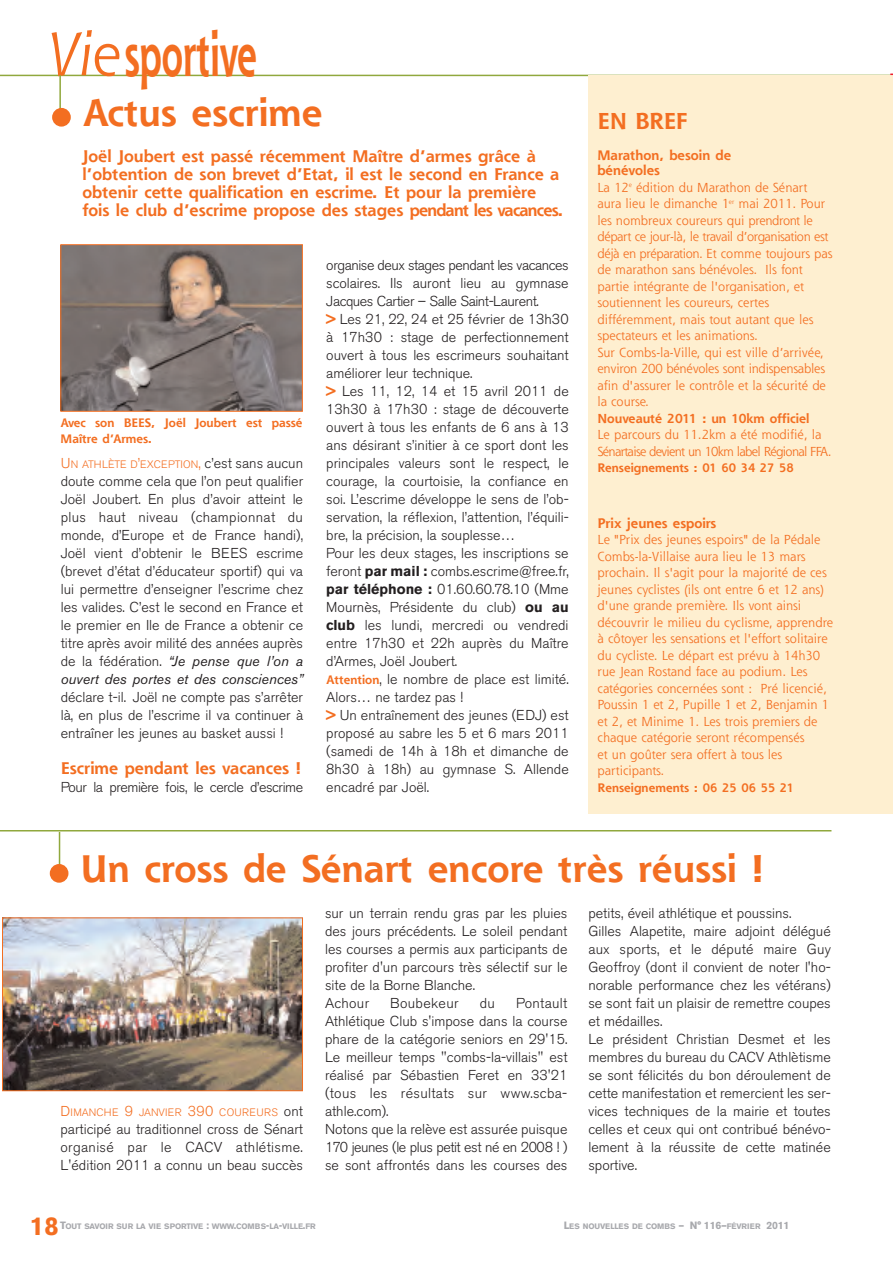
<style>
.page{position:relative;width:893px;height:1263px;background:#fff}
.page>*{position:absolute;margin:0;border:0;box-sizing:border-box;transform-origin:0 0}
.t1{font:700 60px "Shannon";color:#f36e21;scale:.6 1}
.t2{font:700 37.5px "Shannon";color:#f36e21}
.t3{font:900 25.5px "Akzidenz Grotesk";color:#f36e21}
.t4{font:700 22.5px "Shannon";letter-spacing:-.02em;color:#f36e21}
.t5{font:700 16.5px/18px "Shannon";color:#f36e21}
.t6{font:300 14.25px/18px "Akzidenz Grotesk BE";color:#231f20}
.t7{font:300 14.25px "Akzidenz Grotesk BE";letter-spacing:-.03em;color:#231f20}
.t8{font:300 14.25px "Akzidenz Grotesk BE";letter-spacing:.025em;color:#231f20}
.t9{font:700 13.5px/15px "Shannon";color:#f36e21}
.t10{font:12.75px/16.5px "Shannon";color:#f36e21}
.t11{font:12.75px/16.5px "Shannon";letter-spacing:-.05em;color:#f36e21}
.t12{font:700 12.75px "Shannon";color:#f36e21}
.t13{font:700 12px/16.5px "Shannon";color:#f36e21}
.t14{font:300 10.65px "Akzidenz Grotesk BE";color:#f36e21}
.t15{font:300 10.65px "Akzidenz Grotesk BE";letter-spacing:.02em;color:#f36e21}
.t16{font:700 7.8px "Akzidenz Grotesk BE";letter-spacing:-.02em;color:#a8a9ad}
.s1{font-weight:400;font-style:italic}
.s2{font-family:"Akzidenz Grotesk";font-weight:900;font-size:52.5px}
.s3{font-size:14.25px}
.s4{font-size:14.25px;color:#231f20}
.s5{font-weight:700;color:#f36e21}
.s6{font-weight:700}
.s7{font-family:"Shannon";font-weight:700;font-size:12px;color:#f36e21}
.s8{font-size:10.5px}
</style>
<div class="page">
<hr style="left:0;top:75px;width:893px;height:1px;background:#90a83d">
<div style="left:588px;top:76px;width:305px;height:738px;background:#feefd0"></div>
<hr style="left:0;top:830px;width:831px;height:1px;background:#90a83d">
<img style="left:62px;top:246px;width:239px;height:164px">
<div style="left:60px;top:244px;width:243px;height:168px;border:1px solid #f36e21"></div>
<img style="left:4px;top:919px;width:297px;height:170px">
<div style="left:2px;top:917px;width:301px;height:174px;border:1px solid #f36e21"></div>
<hr style="left:59px;top:75px;width:2px;height:45px;background:#90a83d">
<hr style="left:59px;top:832px;width:1px;height:42px;background:#90a83d">
<h1 class="t1" style="left:47px;top:33px;width:352px"><span class="s1">Vie</span>sportive</h1>
<h2 class="t2" style="left:48px;top:99px;width:276px"><span class="s2">•</span> Actus escrime</h2>
<p class="t5" style="left:82px;top:149px;width:482px">Joël Joubert est passé récemment Maître d’armes grâce à l’obtention de son brevet d’Etat, il est le second en France a obtenir cette qualification en escrime. Et pour la première fois le club d’escrime propose des stages pendant les vacances.</p>
<p class="t13" style="left:61px;top:416px;width:243px">Avec son BEES, Joël Joubert est passé<br>Maître d’Armes.</p>
<p class="t14" style="left:61px;top:460px;width:244px"><span class="s3">U</span>N ATHLÈTE D<span class="s3">’</span>EXCEPTION<span class="s3">,</span> <span class="s4">c’est sans aucun</span></p>
<p class="t6" style="left:61px;top:473px;width:244px;text-align:justify">doute comme cela que l’on peut qualifier Joël Joubert. En plus d’avoir atteint le plus haut niveau (championnat du monde, d’Europe et de France handi), Joël vient d’obtenir le BEES escrime (brevet d’état d’éducateur sportif) qui va lui permettre d’enseigner l’escrime chez les valides. C’est le second en France et le premier en Ile de France a obtenir ce titre après avoir milité des années auprès de la fédération. <span class="s1">“Je pense que l’on a ouvert des portes et des consciences”</span></p>
<p class="t6" style="left:61px;top:689px;width:244px;text-align:justify">déclare t-il. Joël ne compte pas s’arrêter là, en plus de l’escrime il va continuer à entraîner les jeunes au basket aussi !</p>
<p class="t5" style="left:61px;top:761px;width:242px">Escrime pendant les vacances !</p>
<p class="t7" style="left:61px;top:781px;width:244px">Pour la première fois, le cercle d’escrime</p>
<p class="t6" style="left:326px;top:257px;width:244px">organise deux stages pendant les vacances scolaires. Ils auront lieu au gymnase Jacques Cartier – Salle Saint-Laurent.<br><span class="s5">&gt;</span> Les 21, 22, 24 et 25 février de 13h30 à 17h30 : stage de perfectionnement ouvert à tous les escrimeurs souhaitant améliorer leur technique.<br><span class="s5">&gt;</span> Les 11, 12, 14 et 15 avril 2011 de 13h30 à 17h30 : stage de découverte ouvert à tous les enfants de 6 ans à 13 ans désirant s’initier à ce sport dont les principales valeurs sont le respect, le courage, la courtoisie, la confiance en soi. L’escrime développe le sens de l’ob&shy;servation, la réflexion, l’attention, l’équili&shy;bre, la précision, la souplesse…<br>Pour les deux stages, les inscriptions se feront <span class="s6">par mail :</span> combs.escrime@free.fr, <span class="s6">par téléphone :</span> 01.60.60.78.10 (Mme Mournès, Présidente du club) <span class="s6">ou au club</span> les lundi, mercredi ou vendredi entre 17h30 et 22h auprès du Maître d’Armes, Joël Joubert.<br><span class="s7">Attention</span>, le nombre de place est limité.<br>Alors… ne tardez pas !<br><span class="s5">&gt;</span> Un entraînement des jeunes (EDJ) est proposé au sabre les 5 et 6 mars 2011 (samedi de 14h à 18h et dimanche de 8h30 à 18h) au gymnase S. Allende encadré par Joël.</p>
<h3 class="t4" style="left:598px;top:113px;width:92px">EN BREF</h3>
<p class="t9" style="left:597px;top:150px;width:135px">Marathon, besoin de bénévoles</p>
<p class="t10" style="left:597px;top:181px;width:237px">La 12<sup>e</sup> édition du Marathon de Sénart aura lieu le dimanche 1<sup>er</sup> mai 2011. Pour les nombreux coureurs qui prendront le départ ce jour-là, le travail d’organisation est déjà en préparation. Et comme toujours pas de marathon sans bénévoles. Ils font partie intégrante de l'organisation, et soutiennent les coureurs, certes différemment, mais tout autant que les spectateurs et les animations.<br>Sur Combs-la-Ville, qui est ville d’arrivée, environ 200 bénévoles sont indispensables afin d'assurer le contrôle et la sécurité de la course.</p>
<p class="t12" style="left:597px;top:414px;width:214px">Nouveauté 2011 : un 10km officiel</p>
<p class="t11" style="left:597px;top:428px;width:236px">Le parcours du 11.2km a été modifié, la<br>Sénartaise devient un 10km label Régional FFA.</p>
<p class="t13" style="left:597px;top:461px;width:198px">Renseignements : 01 60 34 27 58</p>
<p class="t9" style="left:598px;top:517px;width:120px">Prix jeunes espoirs</p>
<p class="t10" style="left:598px;top:533px;width:237px">Le "Prix des jeunes espoirs" de la Pédale Combs-la-Villaise aura lieu le 13 mars prochain. Il s'agit pour la majorité de ces jeunes cyclistes (ils ont entre 6 et 12 ans) d'une grande première. Ils vont ainsi découvrir le milieu du cyclisme, apprendre à côtoyer les sensations et l'effort solitaire du cycliste. Le départ est prévu à 14h30 rue Jean Rostand face au podium. Les catégories concernées sont : Pré licencié, Poussin 1 et 2, Pupille 1 et 2, Benjamin 1 et 2, et Minime 1. Les trois premiers de chaque catégorie seront récompensés<br>et un goûter sera offert à tous les participants.</p>
<p class="t13" style="left:598px;top:781px;width:198px">Renseignements : 06 25 06 55 21</p>
<h2 class="t2" style="left:46px;top:855px;width:720px"><span class="s2">•</span> Un cross de Sénart encore très réussi !</h2>
<p class="t15" style="left:61px;top:1108px;width:244px"><span class="s3">D</span>IMANCHE <span class="s3">9</span> JANVIER <span class="s3">390</span> COUREURS <span class="s4">ont</span></p>
<p class="t6" style="left:61px;top:1121px;width:244px;text-align:justify">participé au traditionnel cross de Sénart organisé par le CACV athlétisme.<br>L'édition 2011 a connu un beau succès</p>
<p class="t6" style="left:325px;top:905px;width:244px">sur un terrain rendu gras par les pluies des jours précédents. Le soleil pendant les courses a permis aux participants de profiter d'un parcours très sélectif sur le site de la Borne Blanche.<br>Achour</p>
<p class="t6" style="left:325px;top:995px;width:244px;text-indent:191px">Pontault Athlétique Club s'impose dans la course phare de la catégorie seniors en 29'15.<br>Le meilleur temps "combs-la-villais" est réalisé par Sébastien Feret en 33'21 (tous les résultats sur www.scba&shy;athle.com).<br>Notons que la relève est assurée puisque 170 jeunes (le plus petit est né en 2008 ! ) se sont affrontés dans les courses des</p>
<p class="t8" style="left:390px;top:997px;width:70px">Boubekeur</p>
<p class="t6" style="left:480px;top:995px;width:17px">du</p>
<p class="t6" style="left:588px;top:905px;width:244px">petits, éveil athlétique et poussins.<br>Gilles Alapetite, maire adjoint délégué aux sports, et le député maire Guy Geoffroy (dont il convient de noter l'ho&shy;norable performance chez les vétérans) se sont fait un plaisir de remettre coupes et médailles.<br>Le président Christian Desmet et les membres du bureau du CACV Athlètisme se sont félicités du bon déroulement de cette manifestation et remercient les ser&shy;vices techniques de la mairie et toutes celles et ceux qui ont contribué bénévo&shy;lement à la réussite de cette matinée sportive.</p>
<h3 class="t3" style="left:30px;top:1216px;width:30px">18</h3>
<p class="t16" style="left:60px;top:1223px;width:257px"><span class="s8">T</span>OUT SAVOIR SUR LA VIE SPORTIVE <span class="s8">:</span> WWW<span class="s8">.</span>COMBS<span class="s8">-</span>LA<span class="s8">-</span>VILLE<span class="s8">.</span>FR</p>
<p class="t16" style="left:564px;top:1223px;width:227px"><span class="s8">L</span>ES NOUVELLES DE COMBS <span class="s8">– N° 116–</span>FÉVRIER <span class="s8">2011</span></p>
</div>
